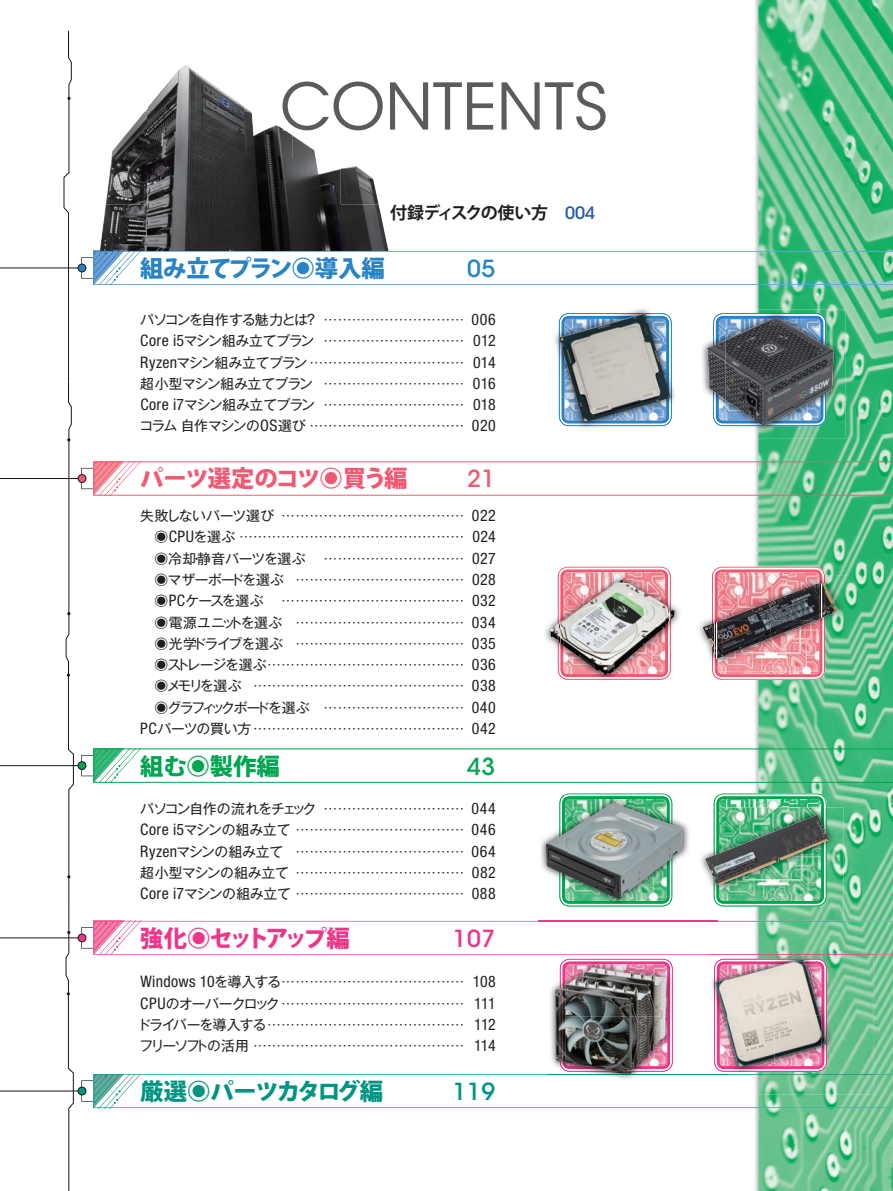
<style>
.page{position:relative;width:893px;height:1191px;background:#fff}
.page>*{position:absolute;margin:0;border:0;box-sizing:border-box;transform-origin:0 0}
.t1{font:63.75px "ITC Avant Garde Std";color:#5c5a5b}
.t2{font:800 23.4px "Koz Go Pro";letter-spacing:-.06em;color:#f05972}
.t3{font:800 23.4px "Koz Go Pro";letter-spacing:-.04em;color:#2783c5}
.t4{font:800 23.4px "Koz Go Pro";letter-spacing:-.08em;color:#009581}
.t5{font:800 23.4px "Koz Go Pro";letter-spacing:-.17em;color:#ee3689}
.t6{font:800 23.4px "Koz Go Pro";color:#00a54f}
.t7{font:500 23.4px "ITC Avant Garde Std";color:#ee3689}
.t8{font:500 23.4px "ITC Avant Garde Std";color:#009581}
.t9{font:500 23.4px "ITC Avant Garde Std";color:#2783c5}
.t10{font:500 23.4px "ITC Avant Garde Std";color:#f05972}
.t11{font:500 23.4px "ITC Avant Garde Std";color:#00a54f}
.t12{font:700 16.95px "Koz Go Pro";letter-spacing:-.04em;color:#231f20}
.t13{font:13.8px/21.3px "Gothic MB101 Pro";letter-spacing:-.03em;color:#231f20;text-align:justify}
.t14{font:13.8px/21.3px "Gothic MB101 Pro";letter-spacing:-.075em;color:#231f20;text-align:right}
.s1{font-family:"ITC Avant Garde Std";font-weight:500;color:#285ca4}
.s2{font-family:"Helvetica Neue LT Std";font-stretch:condensed;font-size:15.9px}
</style>
<div class="page">
<img style="left:754px;top:0;width:139px;height:1191px">
<svg style="left:64px;top:30px;width:10px;height:1161px"></svg>
<hr style="left:0;top:268px;width:80px;height:1px;background:#1a1415">
<div style="left:78px;top:264px;width:8px;height:8px;background:#2783c5;border-radius:50%"></div>
<div style="left:78px;top:264px;width:8px;height:8px;border:1px solid #1a1415;border-radius:50%"></div>
<svg style="left:81px;top:251px;width:812px;height:34px"></svg>
<hr style="left:0;top:478px;width:80px;height:1px;background:#1a1415">
<div style="left:78px;top:474px;width:8px;height:8px;background:#f05972;border-radius:50%"></div>
<div style="left:78px;top:474px;width:8px;height:9px;border:1px solid #1a1415;border-radius:50%"></div>
<svg style="left:81px;top:461px;width:812px;height:34px"></svg>
<hr style="left:0;top:765px;width:80px;height:1px;background:#1a1415">
<div style="left:78px;top:761px;width:8px;height:8px;background:#00a54f;border-radius:50%"></div>
<div style="left:78px;top:761px;width:8px;height:9px;border:1px solid #1a1415;border-radius:50%"></div>
<svg style="left:81px;top:748px;width:812px;height:34px"></svg>
<hr style="left:0;top:937px;width:80px;height:1px;background:#1a1415">
<div style="left:78px;top:934px;width:8px;height:7px;background:#ee3689;border-radius:50%"></div>
<div style="left:78px;top:933px;width:8px;height:9px;border:1px solid #1a1415;border-radius:50%"></div>
<hr style="left:0;top:1090px;width:80px;height:1px;background:#1a1415">
<div style="left:78px;top:1087px;width:8px;height:8px;background:#009581;border-radius:50%"></div>
<div style="left:78px;top:1086px;width:8px;height:9px;border:1px solid #1a1415;border-radius:50%"></div>
<img style="left:148px;top:65px;width:48px;height:47px">
<img style="left:196px;top:72px;width:48px;height:40px">
<svg style="left:244px;top:107px;width:7px;height:5px"></svg>
<img style="left:111px;top:112px;width:181px;height:46px">
<img style="left:292px;top:135px;width:24px;height:23px">
<img style="left:106px;top:158px;width:234px;height:46px">
<img style="left:340px;top:166px;width:39px;height:38px">
<img style="left:100px;top:204px;width:289px;height:47px">
<img style="left:725px;top:310px;width:121px;height:128px">
<img style="left:725px;top:313px;width:101px;height:4px">
<img style="left:725px;top:317px;width:109px;height:109px">
<img style="left:554px;top:308px;width:171px;height:120px">
<svg style="left:559px;top:313px;width:113px;height:113px"></svg>
<img style="left:716px;top:316px;width:9px;height:107px">
<img style="left:707px;top:340px;width:18px;height:60px">
<img style="left:559px;top:313px;width:112px;height:110px">
<img style="left:830px;top:575px;width:20px;height:96px">
<img style="left:830px;top:582px;width:8px;height:35px">
<img style="left:545px;top:575px;width:135px;height:97px">
<img style="left:698px;top:621px;width:7px;height:19px">
<img style="left:703px;top:623px;width:2px;height:20px">
<img style="left:705px;top:566px;width:125px;height:114px">
<img style="left:715px;top:622px;width:2px;height:37px">
<img style="left:550px;top:624px;width:8px;height:16px">
<img style="left:558px;top:566px;width:117px;height:114px">
<img style="left:560px;top:605px;width:108px;height:70px">
<img style="left:718px;top:906px;width:36px;height:15px">
<img style="left:754px;top:906px;width:4px;height:15px">
<img style="left:758px;top:807px;width:85px;height:114px">
<img style="left:538px;top:801px;width:176px;height:120px">
<img style="left:559px;top:795px;width:113px;height:111px">
<img style="left:562px;top:796px;width:108px;height:107px">
<img style="left:697px;top:807px;width:21px;height:114px">
<img style="left:714px;top:793px;width:113px;height:113px">
<img style="left:714px;top:807px;width:4px;height:97px">
<img style="left:716px;top:807px;width:2px;height:94px">
<img style="left:704px;top:853px;width:14px;height:32px">
<img style="left:546px;top:802px;width:137px;height:97px">
<svg style="left:81px;top:921px;width:812px;height:187px"></svg>
<img style="left:717px;top:977px;width:3px;height:33px">
<img style="left:554px;top:964px;width:114px;height:109px">
<img style="left:560px;top:964px;width:108px;height:107px">
<img style="left:563px;top:964px;width:105px;height:105px">
<h1 class="t1" style="left:280px;top:68px;width:330px">CONTENTS</h1>
<p class="t12" style="left:390px;top:202px;width:207px">付録ディスクの使い方　<span class="s1">004</span></p>
<h2 class="t3" style="left:140px;top:253px;width:246px">組み立てプラン◉導入編</h2>
<h2 class="t9" style="left:467px;top:254px;width:30px">05</h2>
<p class="t13" style="left:139px;top:307px;width:358px">パソコンを自作する魅力とは？ ………………………… <span class="s2">006<br>Core i5</span>マシン組み立てプラン ………………………… <span class="s2">012<br>Ryzen</span>マシン組み立てプラン…………………………… <span class="s2">014</span>超小型マシン組み立てプラン ………………………… <span class="s2">016<br>Core i7</span>マシン組み立てプラン ………………………… <span class="s2">018</span>コラム自作マシンの<span class="s2">OS</span>選び …………………………… <span class="s2">020</span></p>
<h2 class="t2" style="left:140px;top:463px;width:269px">パーツ選定のコツ◉買う編</h2>
<h2 class="t10" style="left:467px;top:464px;width:30px">21</h2>
<p class="t13" style="left:154px;top:503px;width:343px;text-indent:-14px">失敗しないパーツ選び ………………………………… <span class="s2">022 </span>◉<span class="s2">CPU</span>を選ぶ ………………………………………… <span class="s2">024 </span>◉冷却・静音パーツを選ぶ</p>
<p class="t13" style="left:154px;top:546px;width:343px;text-indent:169px">………………………… <span class="s2">027 </span>◉マザーボードを選ぶ ……………………………… <span class="s2">028 </span>◉<span class="s2">PC</span>ケースを選ぶ</p>
<p class="t14" style="left:140px;top:588px;width:357px">………………………………… <span class="s2">032<br></span>◉電源ユニットを選ぶ ……………………………… <span class="s2">034 </span>◉光学ドライブを選ぶ ……………………………… <span class="s2">035 </span>◉ストレージを選ぶ…………………………………… <span class="s2">036 </span>◉メモリを選ぶ ……………………………………… <span class="s2">038 </span>◉グラフィックボードを選ぶ ………………………… <span class="s2">040<br>PC</span>パーツの買い方……………………………………… <span class="s2">042</span></p>
<h2 class="t6" style="left:140px;top:750px;width:141px">組む◉製作編</h2>
<h2 class="t11" style="left:467px;top:751px;width:30px">43</h2>
<p class="t13" style="left:140px;top:796px;width:357px">パソコン自作の流れをチェック ………………………… <span class="s2">044<br>Core i5</span>マシンの組み立て ……………………………… <span class="s2">046<br>Ryzen</span>マシンの組み立て ……………………………… <span class="s2">064</span>超小型マシンの組み立て ……………………………… <span class="s2">082<br>Core i7</span>マシンの組み立て ……………………………… <span class="s2">088</span></p>
<h2 class="t5" style="left:140px;top:923px;width:211px">強化◉セットアップ編</h2>
<h2 class="t7" style="left:453px;top:923px;width:44px">107</h2>
<p class="t13" style="left:137px;top:969px;width:360px"><span class="s2">Windows 10</span>を導入する………………………………… <span class="s2">108<br>CPU</span>のオーバークロック………………………………… <span class="s2">111</span>ドライバーを導入する…………………………………… <span class="s2">112</span>フリーソフトの活用 ……………………………………… <span class="s2">114</span></p>
<h2 class="t4" style="left:140px;top:1076px;width:244px">厳選◉パーツカタログ編</h2>
<h2 class="t8" style="left:453px;top:1077px;width:44px">119</h2>
</div>
